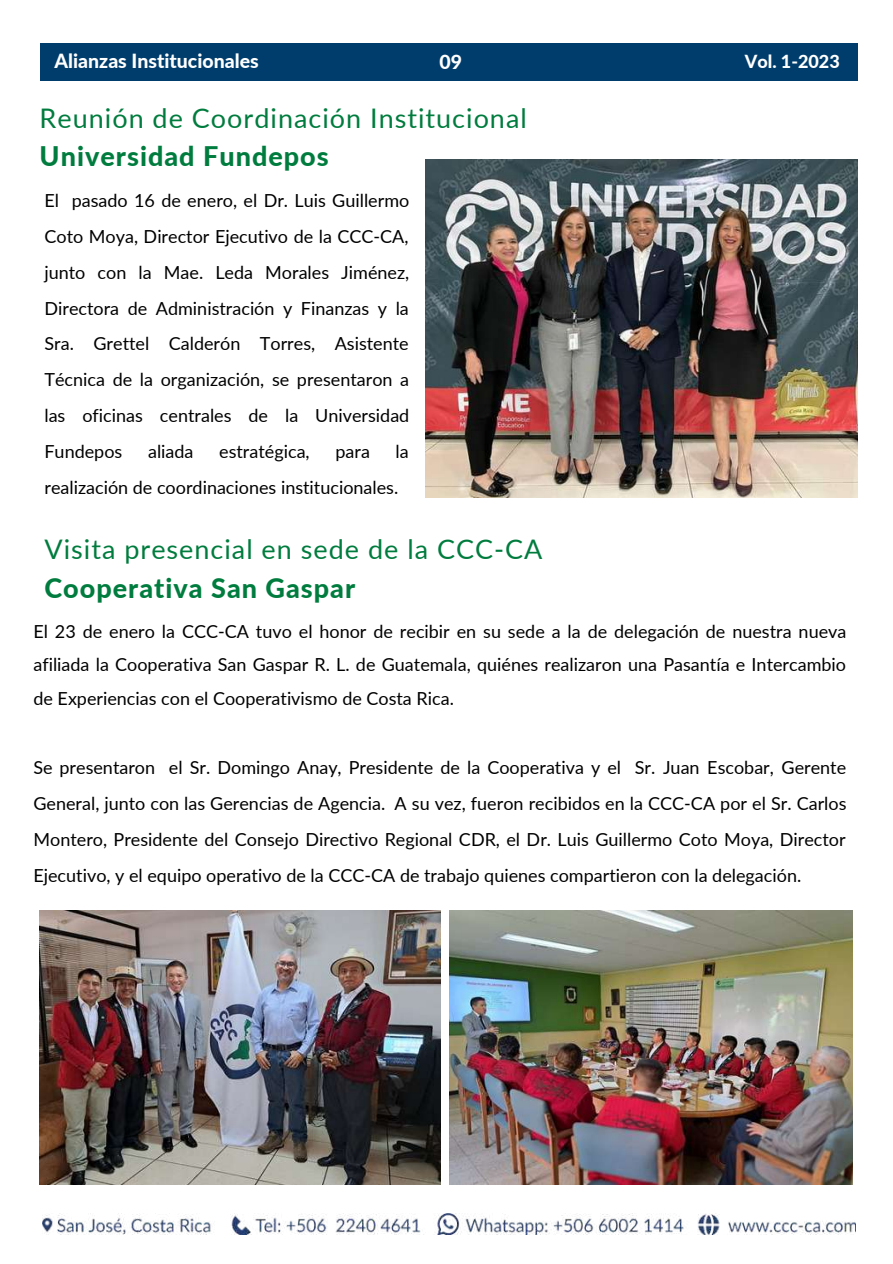
<style>
.page{position:relative;width:893px;height:1264px;background:#fff}
.page>*{position:absolute;margin:0;border:0;box-sizing:border-box;transform-origin:0 0}
.t1{font:27px "Lato";letter-spacing:.035em;color:#007c3e}
.t2{font:800 27px "Lato";letter-spacing:.035em;color:#007c3e}
.t3{font:800 19.5px "Lato";color:#fff}
.t4{font:18px/36px "Lato";color:#000;text-align:justify}
.t5{font:800 18px "Lato";color:#fff}
</style>
<div class="page">
<img style="left:42px;top:1213px;width:813px;height:21px">
<img style="left:426px;top:160px;width:431px;height:337px">
<img style="left:40px;top:910px;width:400px;height:274px">
<img style="left:449px;top:910px;width:403px;height:274px">
<div style="left:40px;top:43px;width:817px;height:37px;background:#003d6c"></div>
<p class="t3" style="left:55px;top:49px;width:206px">Alianzas Institucionales</p>
<p class="t3" style="left:439px;top:50px;width:24px">09</p>
<p class="t5" style="left:744px;top:50px;width:97px">Vol. 1-2023</p>
<h1 class="t1" style="left:40px;top:101px;width:488px">Reunión de Coordinación Institucional</h1>
<h1 class="t2" style="left:40px;top:139px;width:290px">Universidad Fundepos</h1>
<p class="t4" style="left:44px;top:181px;width:366px">El pasado 16 de enero, el Dr. Luis Guillermo Coto Moya, Director Ejecutivo de la CCC-CA, junto con la Mae. Leda Morales Jiménez, Directora de Administración y Finanzas y la Sra. Grettel Calderón Torres, Asistente Técnica de la organización, se presentaron a las oficinas centrales de la Universidad Fundepos</p>
<p class="t4" style="left:44px;top:433px;width:366px;text-indent:351px">la realización de coordinaciones institucionales.</p>
<p class="t4" style="left:148px;top:433px;width:47px">aliada</p>
<p class="t4" style="left:219px;top:433px;width:92px">estratégica,</p>
<p class="t4" style="left:335px;top:433px;width:36px">para</p>
<h1 class="t1" style="left:44px;top:533px;width:499px">Visita presencial en sede de la CCC-CA</h1>
<h1 class="t2" style="left:44px;top:571px;width:312px">Cooperativa San Gaspar</h1>
<p class="t4" style="left:33px;top:613px;width:814px;line-height:33.8px">El 23 de enero la CCC-CA tuvo el honor de recibir en su sede a la de delegación de nuestra nueva afiliada la Cooperativa San Gaspar R. L. de Guatemala, quiénes realizaron una Pasantía e Intercambio de Experiencias con el Cooperativismo de Costa Rica.</p>
<p class="t4" style="left:33px;top:748px;width:814px">Se presentaron el Sr. Domingo Anay, Presidente de la Cooperativa y el Sr. Juan Escobar, Gerente General, junto con las Gerencias de Agencia. A su vez, fueron recibidos en la CCC-CA por el Sr. Carlos Montero, Presidente del Consejo Directivo Regional CDR, el Dr. Luis Guillermo Coto Moya, Director Ejecutivo, y el equipo operativo de la CCC-CA de trabajo quienes compartieron con la delegación.</p>
</div>
